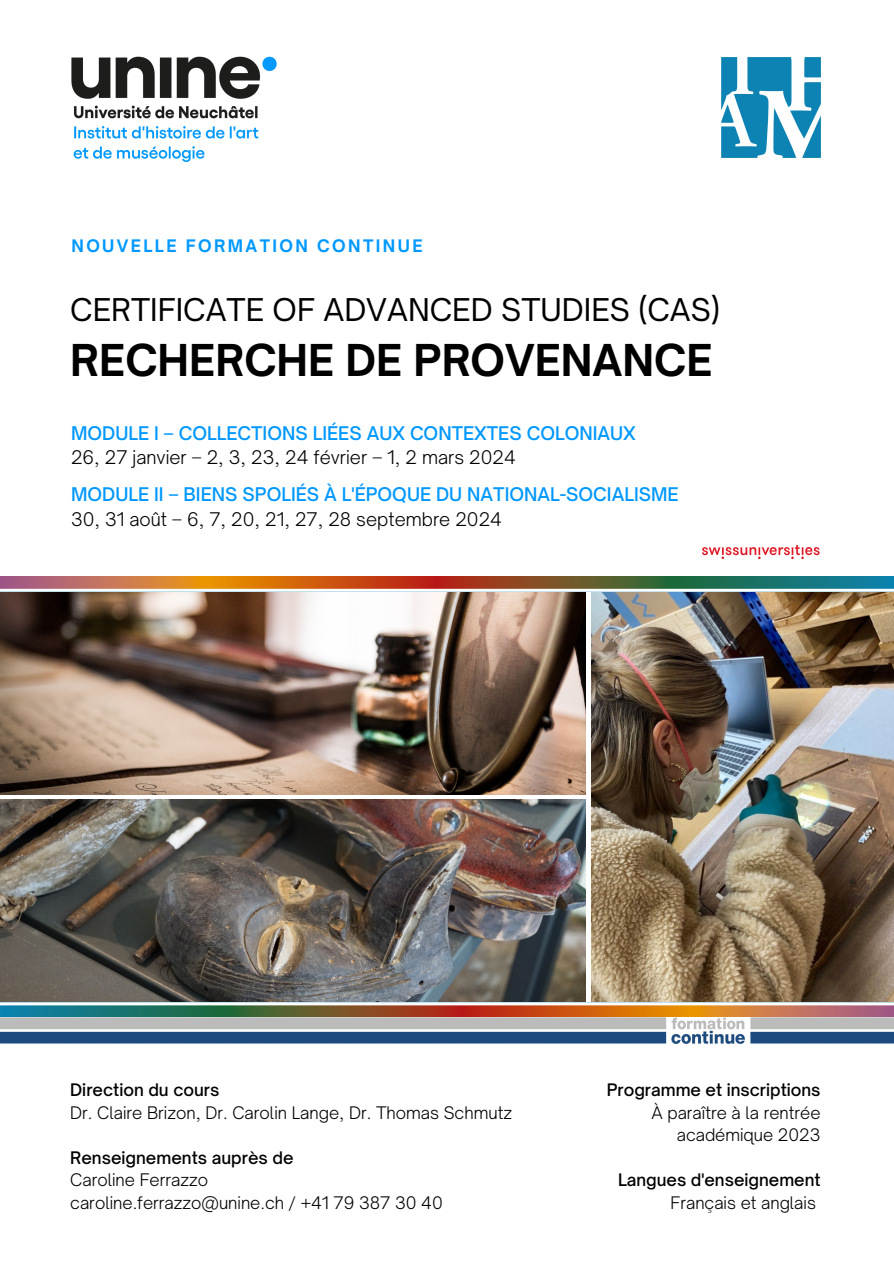
<style>
.page{position:relative;width:894px;height:1264px;background:#fff}
.page>*{position:absolute;margin:0;border:0;box-sizing:border-box;transform-origin:0 0}
.t1{font:700 42px "Open Sauce One";color:#000}
.t2{font:30px "Open Sauce One";color:#000}
.t3{font:500 18px "Open Sauce One";color:#0098ff}
.t4{font:300 18px "Open Sauce One";color:#000}
.t5{font:300 16.5px/22.5px "Open Sauce One";color:#000;text-align:right}
.t6{font:500 16.5px "Open Sauce One";color:#000}
.t7{font:700 16.5px "Open Sauce One";letter-spacing:.145em;color:#0098ff}
</style>
<div class="page">
<img style="left:591px;top:592px;width:302px;height:409px">
<img style="left:0;top:799px;width:585px;height:202px">
<img style="left:0;top:592px;width:585px;height:202px">
<img style="left:71px;top:56px;width:206px;height:106px">
<img style="left:0;top:1002px;width:893px;height:15px">
<img style="left:0;top:576px;width:893px;height:16px">
<img style="left:721px;top:57px;width:99px;height:100px">
<img style="left:879px;top:1017px;width:14px;height:26px">
<img style="left:702px;top:545px;width:118px;height:15px">
<img style="left:0;top:1017px;width:292px;height:26px">
<img style="left:292px;top:1017px;width:587px;height:26px">
<p class="t7" style="left:71px;top:235px;width:352px">NOUVELLE FORMATION CONTINUE</p>
<p class="t2" style="left:70px;top:291px;width:651px">CERTIFICATE OF ADVANCED STUDIES (CAS)</p>
<p class="t1" style="left:70px;top:334px;width:643px">RECHERCHE DE PROVENANCE</p>
<p class="t3" style="left:71px;top:421px;width:566px">MODULE I – COLLECTIONS LIÉES AUX CONTEXTES COLONIAUX</p>
<p class="t4" style="left:71px;top:446px;width:446px">26, 27 janvier – 2, 3, 23, 24 février – 1, 2 mars 2024</p>
<p class="t3" style="left:71px;top:483px;width:609px">MODULE II – BIENS SPOLIÉS À L'ÉPOQUE DU NATIONAL-SOCIALISME</p>
<p class="t4" style="left:71px;top:508px;width:432px">30, 31 août – 6, 7, 20, 21, 27, 28 septembre 2024</p>
<p class="t6" style="left:70px;top:1079px;width:151px">Direction du cours</p>
<p class="t5" style="left:70px;top:1101px;width:443px">Dr. Claire Brizon, Dr. Carolin Lange, Dr. Thomas Schmutz</p>
<p class="t6" style="left:70px;top:1147px;width:225px">Renseignements auprès de</p>
<p class="t5" style="left:70px;top:1168px;width:139px">Caroline Ferrazzo</p>
<p class="t5" style="left:70px;top:1191px;width:374px">caroline.ferrazzo@unine.ch / +41 79 387 30 40</p>
<p class="t6" style="left:606px;top:1079px;width:215px">Programme et inscriptions</p>
<p class="t5" style="left:651px;top:1101px;width:171px">À paraître à la rentrée académique 2023</p>
<p class="t6" style="left:618px;top:1169px;width:204px">Langues d'enseignement</p>
<p class="t5" style="left:670px;top:1191px;width:147px">Français et anglais</p>
</div>
